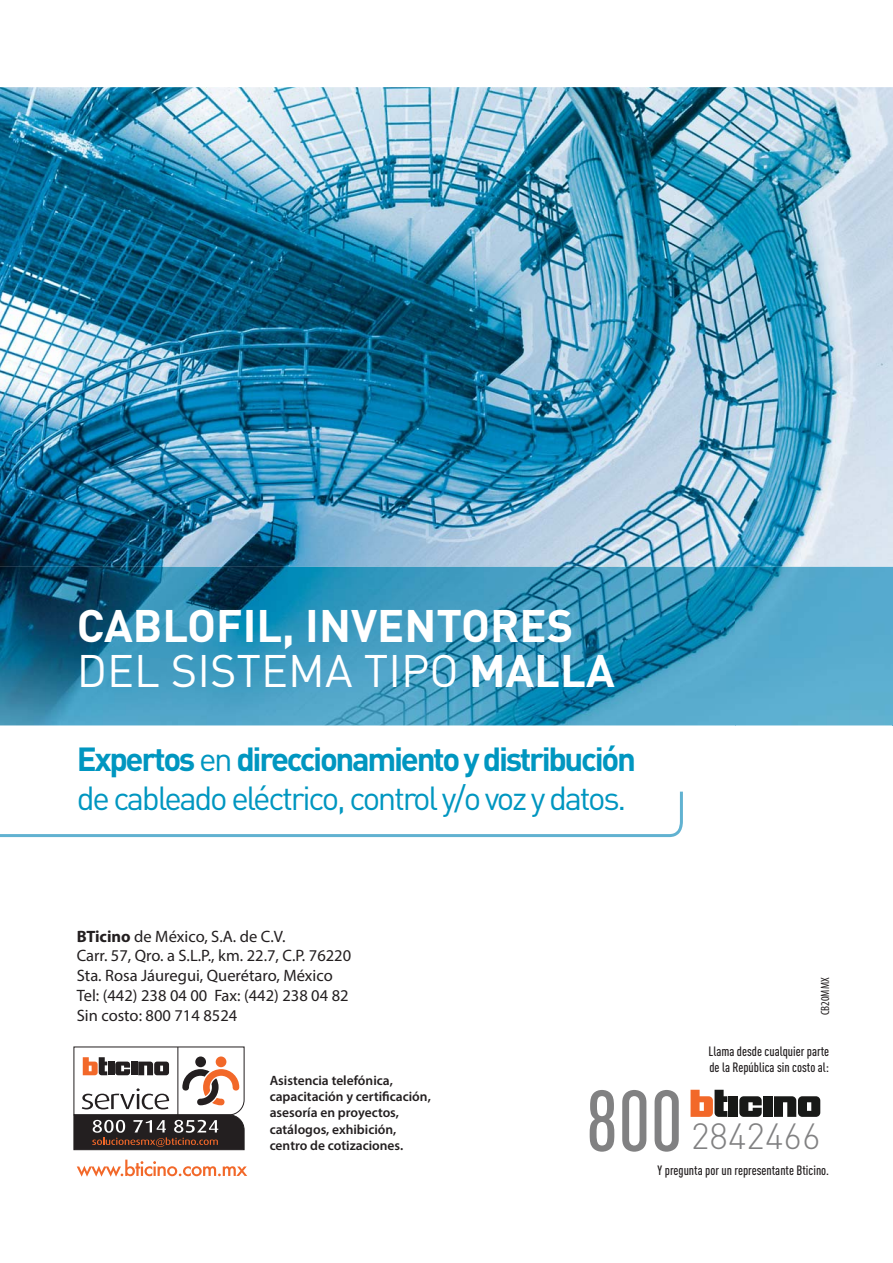
<style>
.page{position:relative;width:893px;height:1263px;background:#fff}
.page>*{position:absolute;margin:0;border:0;box-sizing:border-box;transform-origin:0 0}
.t1{font:500 condensed 84.75px "DIN Pro";color:#818182}
.t2{font:700 45px/45px "DIN Pro";color:#fff}
.t3{font:300 36px "DIN Pro";color:#818182}
.t4{font:33px/39.6px "DIN Pro";letter-spacing:-.07em;color:#0096c0}
.t5{font:16.5px/19.8px "Myriad Pro";color:#231f20}
.t6{font:600 13.5px/16.2px "Myriad Pro";color:#231f20}
.t7{font:500 condensed 13.35px/16px "DIN Pro";color:#231f20}
.t8{font:condensed 12px "Myriad Pro";color:#231f20}
.s1{font-weight:400}
.s2{font-weight:700}
</style>
<div class="page">
<img style="left:0;top:87px;width:893px;height:480px">
<img style="left:0;top:567px;width:893px;height:158px">
<svg style="left:77px;top:1159px;width:170px;height:18px"></svg>
<svg style="left:0;top:792px;width:683px;height:45px"></svg>
<svg style="left:739px;top:1096px;width:23px;height:21px"></svg>
<div style="left:763px;top:1096px;width:9px;height:21px;background:#181917"></div>
<div style="left:729px;top:1096px;width:9px;height:21px;background:#181917"></div>
<svg style="left:690px;top:1090px;width:37px;height:27px"></svg>
<svg style="left:774px;top:1096px;width:46px;height:21px"></svg>
<svg style="left:73px;top:1046px;width:172px;height:105px"></svg>
<h2 class="t2" style="left:77px;top:609px;width:540px">CABLOFIL, INVENTORES<br><span class="s1">DEL SISTEMA TIPO</span> MALLA</h2>
<h3 class="t4" style="left:77px;top:743px;width:561px"><span class="s2">Expertos</span> en <span class="s2">direccionamiento y distribución </span>de cableado eléctrico, control y/o voz y datos.</h3>
<p class="t5" style="left:77px;top:928px;width:276px"><span class="s2">BTicino</span> de México, S.A. de C.V.<br>Carr. 57, Qro. a S.L.P., km. 22.7, C.P. 76220<br>Sta. Rosa Jáuregui, Querétaro, México Tel: (442) 238 04 00 Fax: (442) 238 04 82<br>Sin costo: 800 714 8524</p>
<p class="t6" style="left:270px;top:1074px;width:163px">Asistencia telefónica, capacitación y certificación, asesoría en proyectos, catálogos, exhibición, centro de cotizaciones.</p>
<h1 class="t1" style="left:586px;top:1091px;width:98px">800</h1>
<p class="t8" style="left:818px;top:1015px;width:39px;rotate:-90deg">CB20MMX</p>
<p class="t7" style="left:709px;top:1045px;width:122px">Llama desde cualquier parte de la República sin costo al:</p>
<h3 class="t3" style="left:691px;top:1116px;width:131px">2842466</h3>
<p class="t7" style="left:658px;top:1164px;width:173px">Y pregunta por un representante Bticino.</p>
</div>
